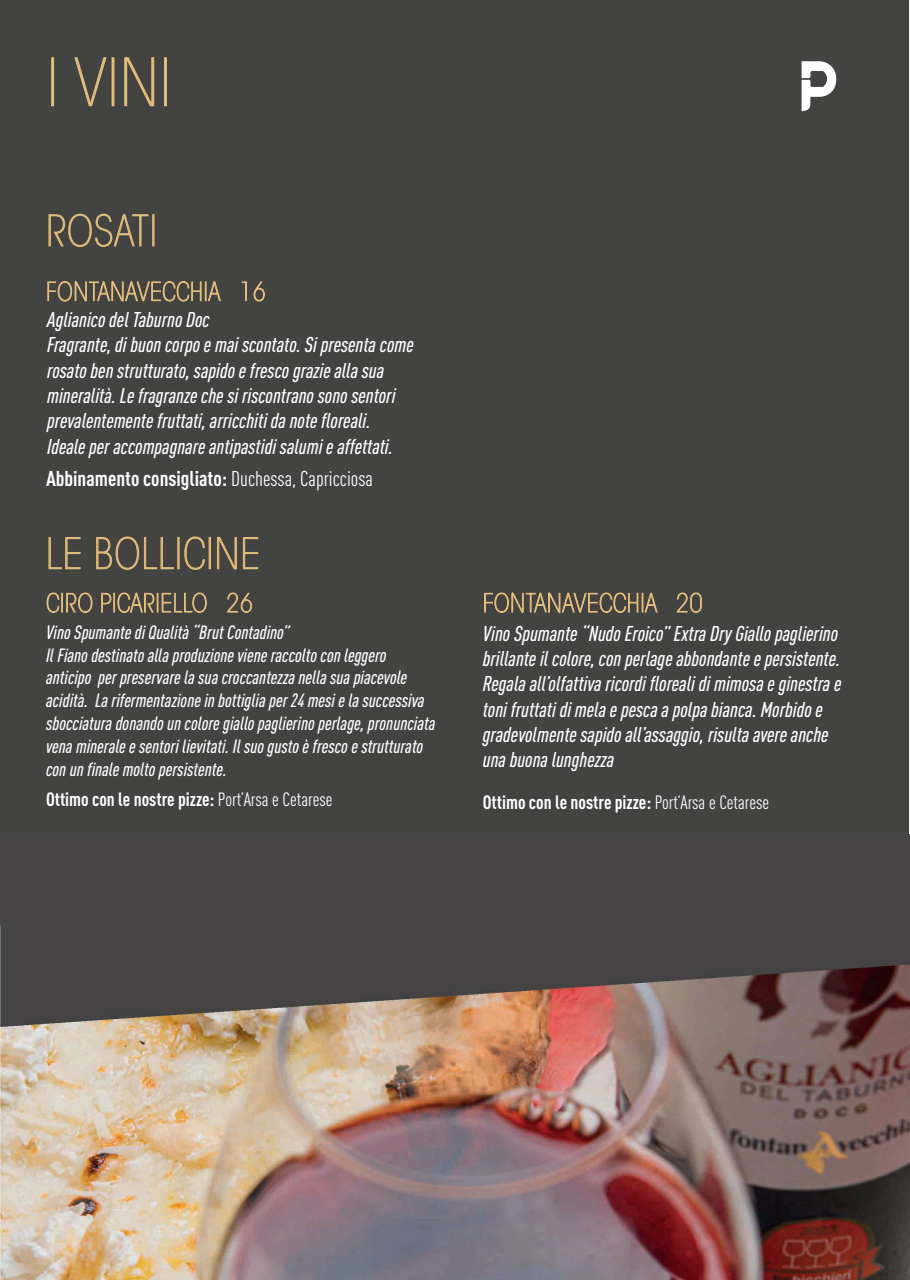
<style>
.page{position:relative;width:910px;height:1280px;background:#fff}
.page>*{position:absolute;margin:0;border:0;box-sizing:border-box;transform-origin:0 0}
.t1{font:200 condensed 64.8px "ITC Avant Garde Std";color:#e3bd7b}
.t2{font:200 condensed 42.3px "ITC Avant Garde Std";letter-spacing:.025em;color:#e3bd7b}
.t3{font:italic 500 condensed 21.15px/25.3px "DIN Pro";color:#fff}
.t4{font:700 condensed 21.15px "DIN Pro";color:#fff}
.t5{font:italic 500 condensed 19.05px/22.8px "DIN Pro";color:#fff}
.t6{font:700 condensed 19.05px "DIN Pro";color:#fff}
.s1{font-weight:400}
</style>
<div class="page">
<div style="left:0;top:0;width:909px;height:1280px;background:#434342"></div>
<svg style="left:48px;top:213px;width:101px;height:34px"></svg>
<div style="left:152px;top:214px;width:2px;height:32px;border:1px solid #e2bd7b"></div>
<div style="left:51px;top:57px;width:3px;height:49px;border:1px solid #e3bd7b"></div>
<svg style="left:74px;top:57px;width:33px;height:50px"></svg>
<svg style="left:124px;top:57px;width:30px;height:50px"></svg>
<div style="left:164px;top:57px;width:3px;height:49px;border:1px solid #e3bd7b"></div>
<svg style="left:48px;top:537px;width:33px;height:32px"></svg>
<svg style="left:96px;top:536px;width:78px;height:34px"></svg>
<div style="left:178px;top:537px;width:2px;height:32px;border:1px solid #e2bd7b"></div>
<svg style="left:184px;top:536px;width:21px;height:34px"></svg>
<div style="left:209px;top:537px;width:2px;height:32px;border:1px solid #e2bd7b"></div>
<svg style="left:217px;top:536px;width:20px;height:34px"></svg>
<svg style="left:243px;top:537px;width:15px;height:32px"></svg>
<svg style="left:47px;top:280px;width:174px;height:22px"></svg>
<svg style="left:242px;top:281px;width:5px;height:20px"></svg>
<svg style="left:253px;top:281px;width:12px;height:21px"></svg>
<svg style="left:46px;top:592px;width:47px;height:21px"></svg>
<svg style="left:101px;top:592px;width:106px;height:21px"></svg>
<svg style="left:227px;top:592px;width:25px;height:21px"></svg>
<svg style="left:484px;top:592px;width:174px;height:22px"></svg>
<svg style="left:676px;top:592px;width:26px;height:21px"></svg>
<svg style="left:802px;top:61px;width:34px;height:50px"></svg>
<img style="left:0;top:834px;width:910px;height:446px">
<h1 class="t1" style="left:47px;top:45px;width:125px">I VINI</h1>
<h2 class="t2" style="left:46px;top:206px;width:112px">ROSATI</h2>
<p class="t3" style="left:47px;top:305px;width:368px">Aglianico del Taburno Doc<br>Fragrante, di buon corpo e mai scontato. Si presenta come rosato ben strutturato, sapido e fresco grazie alla sua mineralità. Le fragranze che si riscontrano sono sentori prevalentemente fruttati, arricchiti da note floreali.<br>Ideale per accompagnare antipastidi salumi e affettati.</p>
<p class="t4" style="left:46px;top:462px;width:328px">Abbinamento consigliato: <span class="s1">Duchessa, Capricciosa</span></p>
<h2 class="t2" style="left:46px;top:529px;width:215px">LE BOLLICINE</h2>
<p class="t5" style="left:46px;top:619px;width:391px">Vino Spumante di Qualità “Brut Contadino”<br>Il Fiano destinato alla produzione viene raccolto con leggero anticipo per preservare la sua croccantezza nella sua piacevole acidità. La rifermentazione in bottiglia per 24 mesi e la successiva sbocciatura donando un colore giallo paglierino perlage, pronunciata vena minerale e sentori lievitati. Il suo gusto è fresco e strutturato con un finale molto persistente.</p>
<p class="t6" style="left:46px;top:785px;width:288px">Ottimo con le nostre pizze: <span class="s1">Port’Arsa e Cetarese</span></p>
<p class="t3" style="left:483px;top:619px;width:360px">Vino Spumante “Nudo Eroico” Extra Dry Giallo paglierino brillante il colore, con perlage abbondante e persistente.<br>Regala all’olfattiva ricordi floreali di mimosa e ginestra e toni fruttati di mela e pesca a polpa bianca. Morbido e gradevolmente sapido all’assaggio, risulta avere anche una buona lunghezza</p>
<p class="t6" style="left:483px;top:787px;width:288px">Ottimo con le nostre pizze: <span class="s1">Port’Arsa e Cetarese</span></p>
</div>
